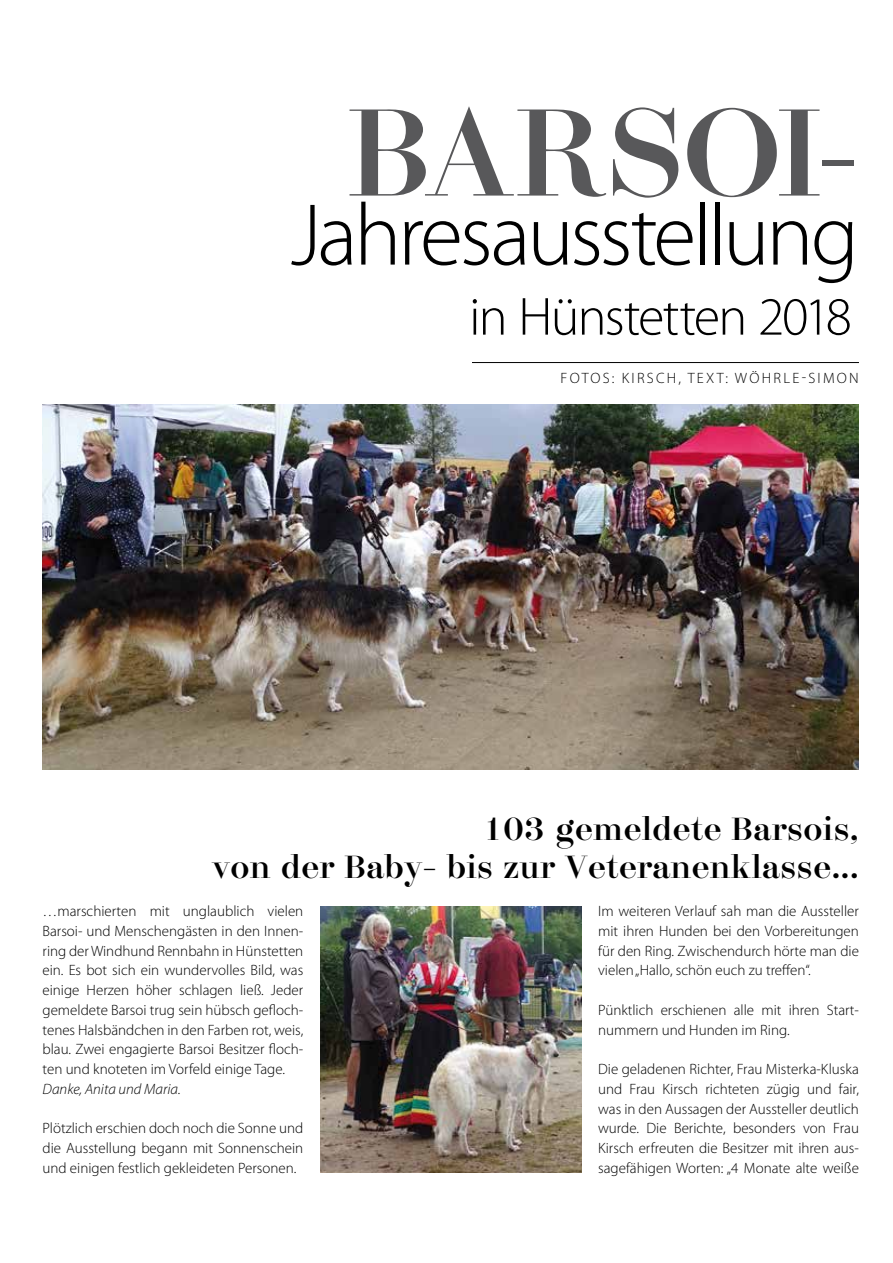
<style>
.page{position:relative;width:893px;height:1263px;background:#fff}
.page>*{position:absolute;margin:0;border:0;box-sizing:border-box;transform-origin:0 0}
.t1{font:121.8px "Viola BQ";letter-spacing:-.03em;color:#58585a}
.t2{font:300 88.5px "Myriad Pro";letter-spacing:-.04em;color:#000}
.t3{font:300 54px "Myriad Pro";letter-spacing:-.035em;color:#000}
.t4{font:31.5px/37.8px "Viola BQ";color:#000;text-align:right}
.t5{font:300 15px/19.8px "Myriad Pro";color:#000;text-align:justify}
.t6{font:300 15px "Myriad Pro";letter-spacing:.15em;color:#000}
.t7{font:italic 300 15px "Myriad Pro";color:#000}
</style>
<div class="page">
<hr style="left:472px;top:362px;width:387px;height:1px;background:#000">
<img style="left:43px;top:405px;width:816px;height:365px">
<img style="left:320px;top:906px;width:261px;height:266px">
<h1 class="t1" style="left:348px;top:82px;width:512px">BARSOI-</h1>
<h2 class="t2" style="left:291px;top:186px;width:570px">Jahresausstellung</h2>
<h3 class="t3" style="left:469px;top:287px;width:384px">in Hünstetten 2018</h3>
<p class="t6" style="left:561px;top:369px;width:300px">FOTOS: KIRSCH, TEXT: WÖHRLE-SIMON</p>
<h3 class="t4" style="left:212px;top:811px;width:649px">103 gemeldete Barsois,<br>von der Baby- bis zur Veteranenklasse...</h3>
<p class="t5" style="left:43px;top:901px;width:262px">…marschierten mit unglaublich vielen Barsoi- und Menschengästen in den Innen&shy;ring der Windhund Rennbahn in Hünstetten ein. Es bot sich ein wundervolles Bild, was einige Herzen höher schlagen ließ. Jeder gemeldete Barsoi trug sein hübsch gefloch&shy;tenes Halsbändchen in den Farben rot, weis, blau. Zwei engagierte Barsoi Besitzer floch&shy;ten und knoteten im Vorfeld einige Tage.</p>
<p class="t7" style="left:43px;top:1081px;width:140px">Danke, Anita und Maria.</p>
<p class="t5" style="left:43px;top:1118px;width:262px">Plötzlich erschien doch noch die Sonne und die Ausstellung begann mit Sonnenschein und einigen festlich gekleideten Personen.</p>
<p class="t5" style="left:598px;top:902px;width:262px">Im weiteren Verlauf sah man die Aussteller mit ihren Hunden bei den Vorbereitungen für den Ring. Zwischendurch hörte man die vielen „Hallo, schön euch zu treffen“.</p>
<p class="t5" style="left:598px;top:1000px;width:262px">Pünktlich erschienen alle mit ihren Start&shy;nummern und Hunden im Ring.</p>
<p class="t5" style="left:598px;top:1059px;width:262px">Die geladenen Richter, Frau Misterka-Kluska und Frau Kirsch richteten zügig und fair, was in den Aussagen der Aussteller deutlich wurde. Die Berichte, besonders von Frau Kirsch erfreuten die Besitzer mit ihren aus&shy;sagefähigen Worten: „4 Monate alte weiße</p>
</div>
